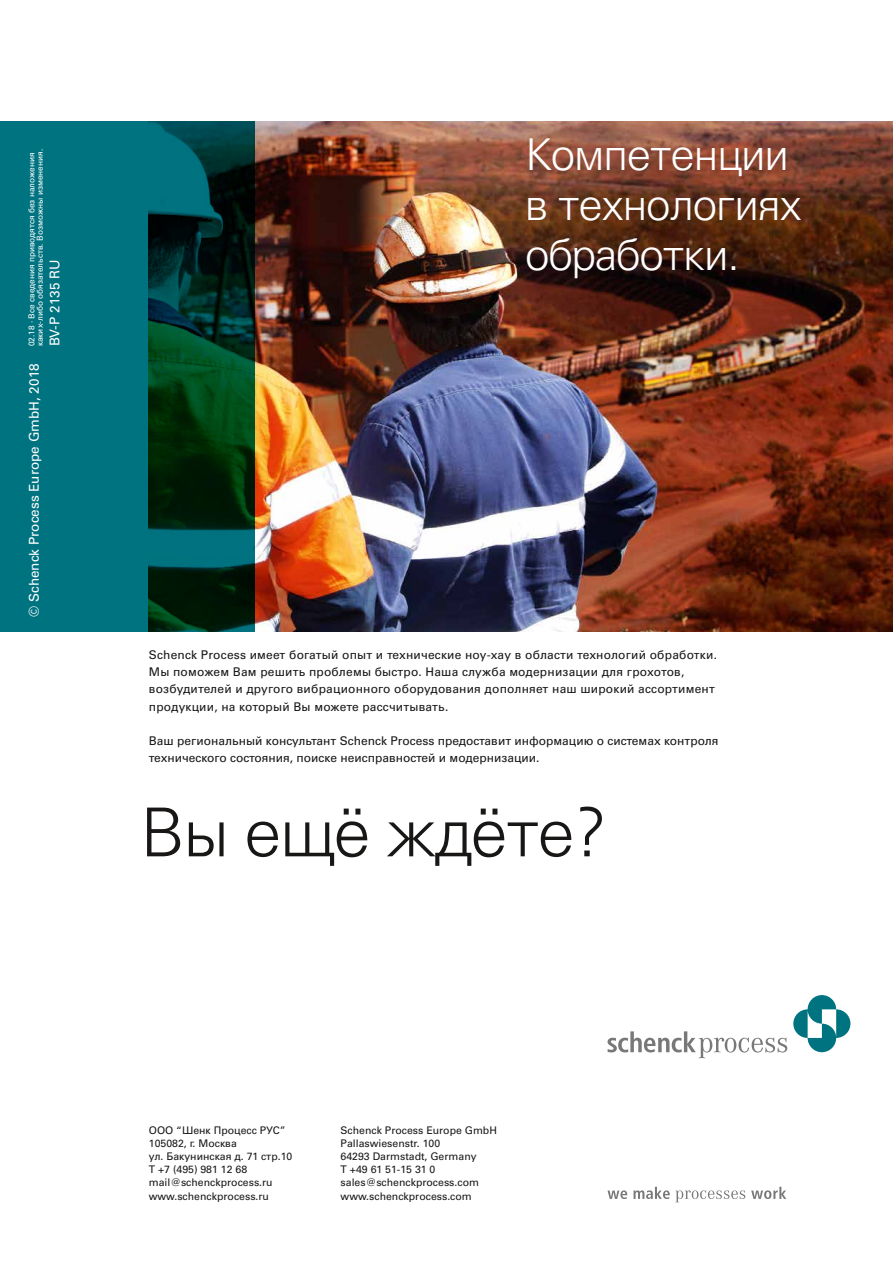
<style>
.page{position:relative;width:893px;height:1263px;background:#fff}
.page>*{position:absolute;margin:0;border:0;box-sizing:border-box;transform-origin:0 0}
.t1{font:300 67.5px "Univers LTCYR 45";letter-spacing:-.025em;color:#181716}
.t2{font:300 43.95px/49.9px "Univers LTCYR 45";letter-spacing:-.025em;color:#fff}
.t3{font:13.5px "Univers Cyr";color:#fff}
.t4{font:12px/17.2px "Univers Cyr";letter-spacing:.015em;color:#181716}
.t5{font:10.5px/13.2px "Univers Cyr";color:#181716}
.t6{font:8.25px/8.2px "Univers Cyr";color:#fff}
</style>
<div class="page">
<img style="left:255px;top:121px;width:638px;height:510px">
<svg style="left:0;top:121px;width:255px;height:510px;background:#00595b"></svg>
<svg style="left:607px;top:1190px;width:20px;height:9px"></svg>
<svg style="left:633px;top:1187px;width:112px;height:15px"></svg>
<svg style="left:751px;top:1187px;width:35px;height:12px"></svg>
<svg style="left:607px;top:1031px;width:180px;height:27px"></svg>
<svg style="left:793px;top:995px;width:57px;height:57px"></svg>
<p class="t6" style="left:27px;top:346px;width:199px;rotate:-90deg">02.18 · Все сведения приводятся без наложения каких-либо обязательств. Возможны изменения.</p>
<p class="t3" style="left:47px;top:346px;width:88px;rotate:-90deg">BV-P 2135 RU</p>
<p class="t3" style="left:26px;top:617px;width:255px;rotate:-90deg">© Schenck Process Europe GmbH, 2018</p>
<h2 class="t2" style="left:525px;top:128px;width:278px">Компетенции в технологиях обработки.</h2>
<p class="t4" style="left:149px;top:646px;width:570px">Schenck Process имеет богатый опыт и технические ноу-хау в области технологий обработки.<br>Мы поможем Вам решить проблемы быстро. Наша служба модернизации для грохотов, возбудителей и другого вибрационного оборудования дополняет наш широкий ассортимент продукции, на который Вы можете рассчитывать.</p>
<p class="t4" style="left:149px;top:732px;width:571px">Ваш региональный консультант Schenck Process предоставит информацию о системах контроля технического состояния, поиске неисправностей и модернизации.</p>
<h1 class="t1" style="left:140px;top:788px;width:468px">Вы ещё ждёте?</h1>
<p class="t5" style="left:149px;top:1123px;width:145px">ООО “Шенк Процесс РУС”<br>105082, г. Москва<br>ул. Бакунинская д. 71 стр.10<br>T +7 (495) 981 12 68 mail@schenckprocess.ru www.schenckprocess.ru</p>
<p class="t5" style="left:341px;top:1123px;width:158px">Schenck Process Europe GmbH<br>Pallaswiesenstr. 100<br>64293 Darmstadt, Germany<br>T +49 61 51-15 31 0 sales@schenckprocess.com www.schenckprocess.com</p>
</div>
